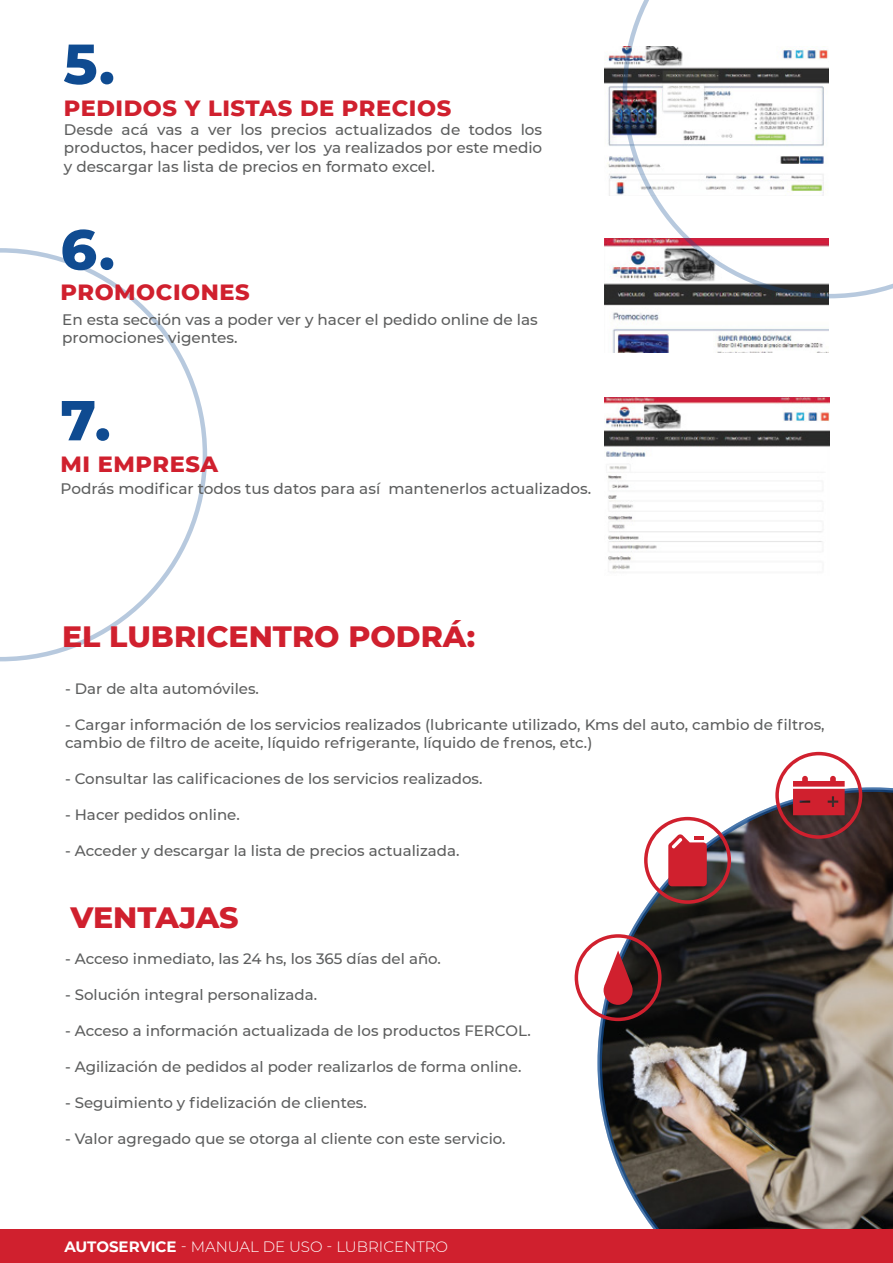
<style>
.page{position:relative;width:893px;height:1263px;background:#fff}
.page>*{position:absolute;margin:0;border:0;box-sizing:border-box;transform-origin:0 0}
.t1{font:800 56.25px "Montserrat";color:#0f4b91}
.t2{font:800 30px "Montserrat";color:#d0202e}
.t3{font:800 22.5px "Montserrat";letter-spacing:.025em;color:#d0202e}
.t4{font:500 15.3px/18.3px "Montserrat";color:#5d5e5e;text-align:justify}
.t5{font:500 15px/18px "Montserrat";color:#5d5e5e}
.t6{font:300 15px "Montserrat";color:#fff}
.s1{font-weight:700}
</style>
<div class="page">
<svg style="left:1px;top:248px;width:206px;height:413px"></svg>
<img style="left:604px;top:47px;width:19px;height:149px">
<img style="left:604px;top:238px;width:225px;height:115px">
<img style="left:604px;top:397px;width:225px;height:173px">
<svg style="left:623px;top:0;width:270px;height:298px"></svg>
<img style="left:597px;top:787px;width:296px;height:442px">
<svg style="left:775px;top:752px;width:87px;height:87px"></svg>
<svg style="left:644px;top:817px;width:87px;height:87px"></svg>
<svg style="left:575px;top:934px;width:87px;height:87px"></svg>
<div style="left:0;top:1229px;width:893px;height:33px;background:#d0202e"></div>
<h1 class="t1" style="left:63px;top:23px;width:53px">5.</h1>
<h3 class="t3" style="left:64px;top:92px;width:389px">PEDIDOS Y LISTAS DE PRECIOS</h3>
<p class="t4" style="left:64px;top:120px;width:480px">Desde acá vas a ver los precios actualizados de todos los productos, hacer pedidos, ver los ya realizados por este medio y descargar las lista de precios en formato excel.</p>
<h1 class="t1" style="left:61px;top:208px;width:56px">6.</h1>
<h3 class="t3" style="left:61px;top:275px;width:191px">PROMOCIONES</h3>
<p class="t4" style="left:62px;top:310px;width:477px">En esta sección vas a poder ver y hacer el pedido online de las promociones vigentes.</p>
<h1 class="t1" style="left:61px;top:379px;width:52px">7.</h1>
<h3 class="t3" style="left:61px;top:447px;width:159px">MI EMPRESA</h3>
<p class="t4" style="left:61px;top:478px;width:532px">Podrás modificar todos tus datos para así mantenerlos actualizados.</p>
<h2 class="t2" style="left:62px;top:615px;width:415px">EL LUBRICENTRO PODRÁ:</h2>
<p class="t5" style="left:65px;top:678px;width:195px">- Dar de alta automóviles.</p>
<p class="t5" style="left:65px;top:714px;width:761px">- Cargar información de los servicios realizados (lubricante utilizado, Kms del auto, cambio de filtros, cambio de filtro de aceite, líquido refrigerante, líquido de frenos, etc.)</p>
<p class="t5" style="left:65px;top:768px;width:419px">- Consultar las calificaciones de los servicios realizados.</p>
<p class="t5" style="left:65px;top:804px;width:176px">- Hacer pedidos online.</p>
<p class="t5" style="left:65px;top:840px;width:396px">- Acceder y descargar la lista de precios actualizada.</p>
<h2 class="t2" style="left:70px;top:895px;width:170px">VENTAJAS</h2>
<p class="t5" style="left:65px;top:948px;width:377px">- Acceso inmediato, las 24 hs, los 365 días del año.</p>
<p class="t5" style="left:65px;top:984px;width:254px">- Solución integral personalizada.</p>
<p class="t5" style="left:65px;top:1020px;width:467px">- Acceso a información actualizada de los productos FERCOL.</p>
<p class="t5" style="left:65px;top:1056px;width:458px">- Agilización de pedidos al poder realizarlos de forma online.</p>
<p class="t5" style="left:65px;top:1092px;width:303px">- Seguimiento y fidelización de clientes.</p>
<p class="t5" style="left:65px;top:1128px;width:442px">- Valor agregado que se otorga al cliente con este servicio.</p>
<p class="t6" style="left:64px;top:1236px;width:385px"><span class="s1">AUTOSERVICE</span> - MANUAL DE USO - LUBRICENTRO</p>
</div>
